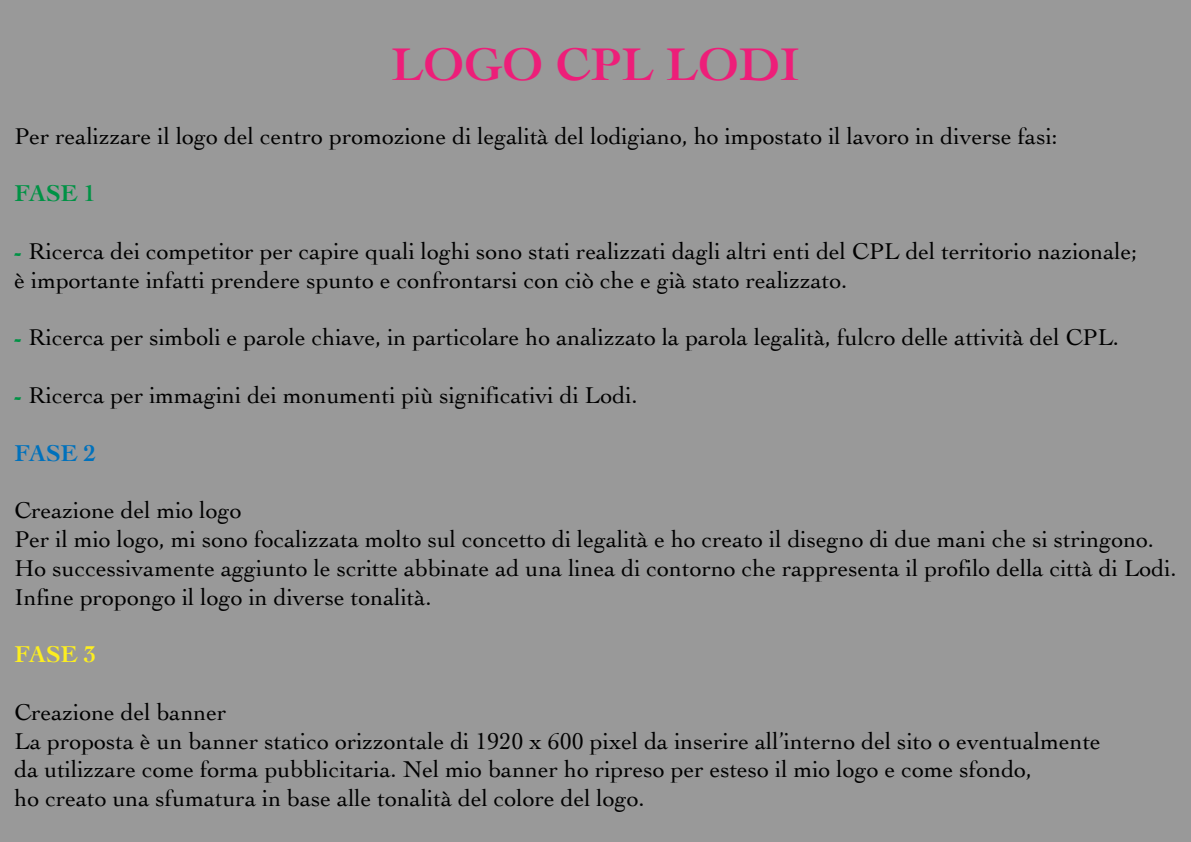
<style>
.page{position:relative;width:1191px;height:842px;background:#999}
.page>*{position:absolute;margin:0;border:0;box-sizing:border-box;transform-origin:0 0}
.t1{font:700 48px "Cochin";color:#ed1e79}
.t2{font:24px/28.8px "Cochin";color:#000}
.t3{font:700 24px "Cochin";color:#009245}
.t4{font:700 24px "Cochin";color:#0071bc}
.t5{font:700 24px "Cochin";color:#fcee21}
.s1{font-weight:700;font-style:italic;color:#009245}
</style>
<div class="page">
<h1 class="t1" style="left:391px;top:32px;width:410px">LOGO CPL LODI</h1>
<p class="t2" style="left:14px;top:120px;width:1045px">Per realizzare il logo del centro promozione di legalità del lodigiano, ho impostato il lavoro in diverse fasi:</p>
<p class="t3" style="left:14px;top:177px;width:83px">FASE 1</p>
<p class="t2" style="left:14px;top:236px;width:1124px"><span class="s1">-</span> Ricerca dei competitor per capire quali loghi sono stati realizzati dagli altri enti del CPL del territorio nazionale; è importante infatti prendere spunto e confrontarsi con ciò che e già stato realizzato.</p>
<p class="t2" style="left:14px;top:322px;width:1106px"><span class="s1">-</span> Ricerca per simboli e parole chiave, in particolare ho analizzato la parola legalità, fulcro delle attività del CPL.</p>
<p class="t2" style="left:14px;top:380px;width:624px"><span class="s1">-</span> Ricerca per immagini dei monumenti più significativi di Lodi.</p>
<p class="t4" style="left:14px;top:436px;width:83px">FASE 2</p>
<p class="t2" style="left:14px;top:495px;width:1163px">Creazione del mio logo<br>Per il mio logo, mi sono focalizzata molto sul concetto di legalità e ho creato il disegno di due mani che si stringono.<br>Ho successivamente aggiunto le scritte abbinate ad una linea di contorno che rappresenta il profilo della città di Lodi.<br>Infine propongo il logo in diverse tonalità.</p>
<p class="t5" style="left:14px;top:638px;width:83px">FASE 3</p>
<p class="t2" style="left:14px;top:696px;width:1088px">Creazione del banner<br>La proposta è un banner statico orizzontale di 1920 x 600 pixel da inserire all’interno del sito o eventualmente da utilizzare come forma pubblicitaria. Nel mio banner ho ripreso per esteso il mio logo e come sfondo,<br>ho creato una sfumatura in base alle tonalità del colore del logo.</p>
</div>
